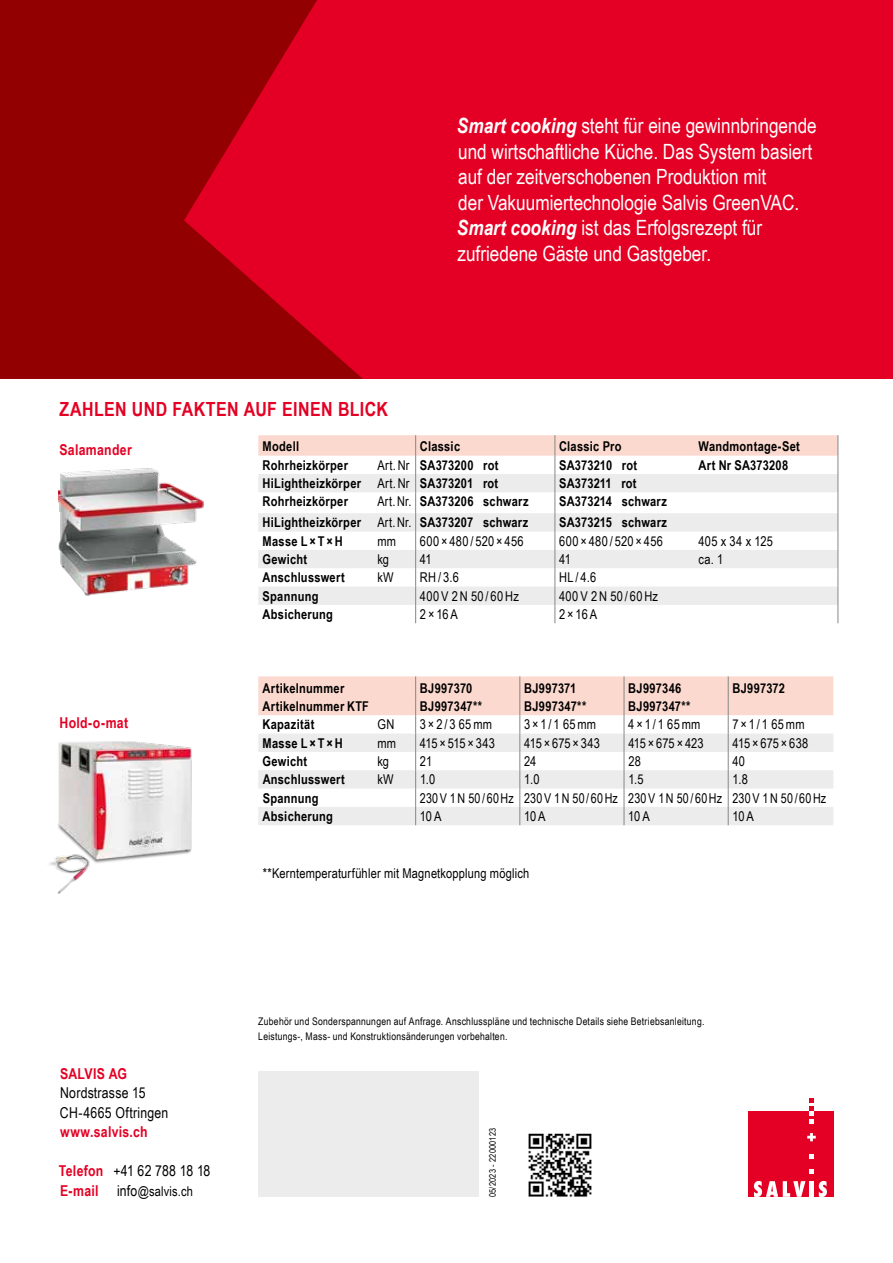
<style>
.page{position:relative;width:893px;height:1263px;background:#fff}
.page>*{position:absolute;margin:0;border:0;box-sizing:border-box;transform-origin:0 0}
.t1{font:21px/25.5px "Arial Narrow";color:#fff}
.t2{font:700 19.5px "Arial Narrow";letter-spacing:.02em;color:#e40024}
.t3{font:700 15px "Arial Narrow";letter-spacing:.02em;color:#e40024}
.t4{font:15px/19.5px "Arial Narrow";letter-spacing:.015em;color:#000}
.t5{font:15px "Arial Narrow";letter-spacing:-.01em;color:#000}
.t6{font:700 13.5px "Arial Narrow";letter-spacing:.02em;color:#000}
.t7{font:13.5px "Arial Narrow";letter-spacing:.015em;color:#000}
.t8{font:13.5px "Arial Narrow";letter-spacing:-.015em;color:#000}
.t9{font:13.5px "Arial Narrow";letter-spacing:-.005em;color:#000}
.t10{font:10.5px/15px "Arial Narrow";letter-spacing:.025em;color:#000}
.t11{font:9px "Arial Narrow";letter-spacing:.02em;color:#000}
.s1{font-weight:700;font-style:italic}
.s2{font-weight:400}
.s3{font-weight:700;color:#e40024}
.s4{font-weight:700;font-size:15px;color:#e40024}
.s5{font-size:15px}
</style>
<div class="page">
<div style="left:0;top:0;width:893px;height:379px;background:#e40024"></div>
<svg style="left:0;top:0;width:363px;height:379px;fill:#930002"></svg>
<div style="left:258px;top:1071px;width:221px;height:126px;background:#ececec"></div>
<div style="left:748px;top:1111px;width:85px;height:85px;background:#e40024"></div>
<svg style="left:807px;top:1133px;width:9px;height:8px"></svg>
<svg style="left:809px;top:1154px;width:5px;height:4px"></svg>
<svg style="left:809px;top:1169px;width:5px;height:4px"></svg>
<svg style="left:809px;top:1098px;width:5px;height:26px"></svg>
<svg style="left:754px;top:1181px;width:51px;height:16px"></svg>
<div style="left:809px;top:1181px;width:5px;height:16px;background:#fff"></div>
<svg style="left:819px;top:1181px;width:8px;height:16px"></svg>
<img style="left:49px;top:741px;width:143px;height:153px">
<img style="left:58px;top:468px;width:146px;height:128px">
<img style="left:528px;top:1133px;width:64px;height:64px">
<svg style="left:258px;top:435px;width:581px;height:188px"></svg>
<svg style="left:258px;top:676px;width:575px;height:149px"></svg>
<h2 class="t2" style="left:60px;top:394px;width:330px">ZAHLEN UND FAKTEN AUF EINEN BLICK</h2>
<p class="t1" style="left:457px;top:112px;width:361px"><span class="s1">Smart cooking</span> steht für eine gewinnbringende und wirtschaftliche Küche. Das System basiert auf der zeitverschobenen Produktion mit<br>der -Vakuumiertechnologie Salvis GreenVAC.<br><span class="s1">Smart cooking</span> ist das Erfolgsrezept für zufriedene Gäste und Gastgeber.</p>
<p class="t3" style="left:60px;top:438px;width:74px">Salamander</p>
<p class="t3" style="left:60px;top:711px;width:70px">Hold-o-mat</p>
<p class="t6" style="left:263px;top:436px;width:38px">Modell</p>
<p class="t6" style="left:420px;top:436px;width:42px">Classic</p>
<p class="t6" style="left:559px;top:436px;width:64px">Classic Pro</p>
<p class="t6" style="left:698px;top:436px;width:103px">Wandmontage-Set</p>
<p class="t6" style="left:263px;top:455px;width:87px">Rohrheizkörper</p>
<p class="t6" style="left:377px;top:455px;width:123px"><span class="s2">Art.Nr</span> SA373200 rot</p>
<p class="t6" style="left:559px;top:455px;width:79px">SA373210 rot</p>
<p class="t6" style="left:698px;top:455px;width:91px">Art Nr SA373208</p>
<p class="t6" style="left:263px;top:473px;width:237px">HiLightheizkörper <span class="s2">Art.Nr</span> SA373201 rot</p>
<p class="t6" style="left:559px;top:473px;width:79px">SA373211 rot</p>
<p class="t6" style="left:263px;top:491px;width:87px">Rohrheizkörper</p>
<p class="t6" style="left:377px;top:491px;width:153px"><span class="s2">Art.Nr.</span> SA373206 schwarz</p>
<p class="t6" style="left:559px;top:491px;width:109px">SA373214 schwarz</p>
<p class="t6" style="left:263px;top:512px;width:267px">HiLightheizkörper <span class="s2">Art.Nr.</span> SA373207 schwarz</p>
<p class="t6" style="left:559px;top:512px;width:109px">SA373215 schwarz</p>
<p class="t6" style="left:263px;top:531px;width:82px">Masse L×T×H</p>
<p class="t7" style="left:377px;top:531px;width:20px">mm</p>
<p class="t7" style="left:420px;top:531px;width:105px">600×480/520×456</p>
<p class="t7" style="left:559px;top:531px;width:105px">600×480/520×456</p>
<p class="t7" style="left:698px;top:531px;width:76px">405 x 34 x 125</p>
<p class="t6" style="left:263px;top:549px;width:46px">Gewicht</p>
<p class="t7" style="left:377px;top:549px;width:13px">kg</p>
<p class="t7" style="left:420px;top:549px;width:13px">41</p>
<p class="t7" style="left:559px;top:549px;width:13px">41</p>
<p class="t7" style="left:698px;top:549px;width:26px">ca. 1</p>
<p class="t6" style="left:263px;top:567px;width:84px">Anschlusswert</p>
<p class="t7" style="left:377px;top:568px;width:18px">kW</p>
<p class="t7" style="left:420px;top:568px;width:40px">RH/ 3.6</p>
<p class="t7" style="left:559px;top:568px;width:39px">HL / 4.6</p>
<p class="t6" style="left:263px;top:586px;width:57px">Spannung</p>
<p class="t7" style="left:420px;top:586px;width:100px">400V 2N 50/60Hz</p>
<p class="t7" style="left:559px;top:586px;width:100px">400V 2N 50/60Hz</p>
<p class="t6" style="left:263px;top:604px;width:72px">Absicherung</p>
<p class="t7" style="left:420px;top:604px;width:39px">2×16A</p>
<p class="t7" style="left:559px;top:604px;width:39px">2×16A</p>
<p class="t6" style="left:263px;top:678px;width:83px">Artikelnummer</p>
<p class="t6" style="left:420px;top:678px;width:54px">BJ997370</p>
<p class="t6" style="left:524px;top:678px;width:54px">BJ997371</p>
<p class="t6" style="left:628px;top:678px;width:55px">BJ997346</p>
<p class="t6" style="left:732px;top:678px;width:54px">BJ997372</p>
<p class="t6" style="left:263px;top:696px;width:108px">Artikelnummer KTF</p>
<p class="t6" style="left:420px;top:696px;width:64px">BJ997347**</p>
<p class="t6" style="left:524px;top:696px;width:64px">BJ997347**</p>
<p class="t6" style="left:628px;top:696px;width:64px">BJ997347**</p>
<p class="t6" style="left:263px;top:714px;width:53px">Kapazität</p>
<p class="t7" style="left:377px;top:715px;width:18px">GN</p>
<p class="t7" style="left:420px;top:715px;width:74px">3×2/3 65mm</p>
<p class="t7" style="left:524px;top:715px;width:74px">3×1/1 65mm</p>
<p class="t7" style="left:628px;top:715px;width:74px">4×1/1 65mm</p>
<p class="t7" style="left:732px;top:715px;width:74px">7×1/1 65mm</p>
<p class="t6" style="left:263px;top:733px;width:82px">Masse L×T×H</p>
<p class="t7" style="left:377px;top:733px;width:20px">mm</p>
<p class="t8" style="left:420px;top:733px;width:77px">415 × 515 × 343</p>
<p class="t7" style="left:524px;top:733px;width:77px">415 × 675 × 343</p>
<p class="t9" style="left:628px;top:733px;width:77px">415 × 675 × 423</p>
<p class="t7" style="left:732px;top:733px;width:77px">415 × 675 × 638</p>
<p class="t6" style="left:263px;top:751px;width:46px">Gewicht</p>
<p class="t7" style="left:377px;top:751px;width:13px">kg</p>
<p class="t7" style="left:420px;top:751px;width:14px">21</p>
<p class="t7" style="left:524px;top:751px;width:14px">24</p>
<p class="t7" style="left:628px;top:751px;width:14px">28</p>
<p class="t7" style="left:732px;top:751px;width:14px">40</p>
<p class="t6" style="left:263px;top:769px;width:84px">Anschlusswert</p>
<p class="t7" style="left:377px;top:770px;width:18px">kW</p>
<p class="t7" style="left:420px;top:770px;width:17px">1.0</p>
<p class="t7" style="left:524px;top:770px;width:17px">1.0</p>
<p class="t7" style="left:628px;top:770px;width:17px">1.5</p>
<p class="t7" style="left:733px;top:770px;width:17px">1.8</p>
<p class="t6" style="left:263px;top:788px;width:57px">Spannung</p>
<p class="t7" style="left:420px;top:788px;width:408px">230V 1N 50/60Hz 230V 1N 50/60Hz 230V 1N 50/60Hz 230V 1N 50/60Hz</p>
<p class="t6" style="left:263px;top:806px;width:72px">Absicherung</p>
<p class="t7" style="left:420px;top:806px;width:23px">10A</p>
<p class="t7" style="left:524px;top:806px;width:23px">10A</p>
<p class="t7" style="left:628px;top:806px;width:23px">10A</p>
<p class="t7" style="left:732px;top:806px;width:23px">10A</p>
<p class="t7" style="left:263px;top:864px;width:268px">**Kerntemperaturfühler mit Magnetkopplung möglich</p>
<p class="t3" style="left:60px;top:1062px;width:68px">SALVIS AG</p>
<p class="t4" style="left:60px;top:1083px;width:110px">Nordstrasse 15<br>CH-4665 Oftringen</p>
<p class="t3" style="left:60px;top:1121px;width:89px">www.salvis.ch</p>
<p class="t5" style="left:59px;top:1160px;width:153px"><span class="s3">Telefon</span> +41 62 788 18 18</p>
<p class="t7" style="left:60px;top:1181px;width:134px"><span class="s4">E-mail</span> <span class="s5">info</span>@salvis.ch</p>
<p class="t10" style="left:258px;top:1013px;width:448px">Zubehör und Sonderspannungen auf Anfrage. Anschlusspläne und technische Details siehe Betriebsanleitung.<br>Leistungs-, Mass- und Konstruktionsänderungen vorbehalten.</p>
<p class="t11" style="left:486px;top:1197px;width:71px;rotate:-90deg">05/2023 - 22000123</p>
</div>
